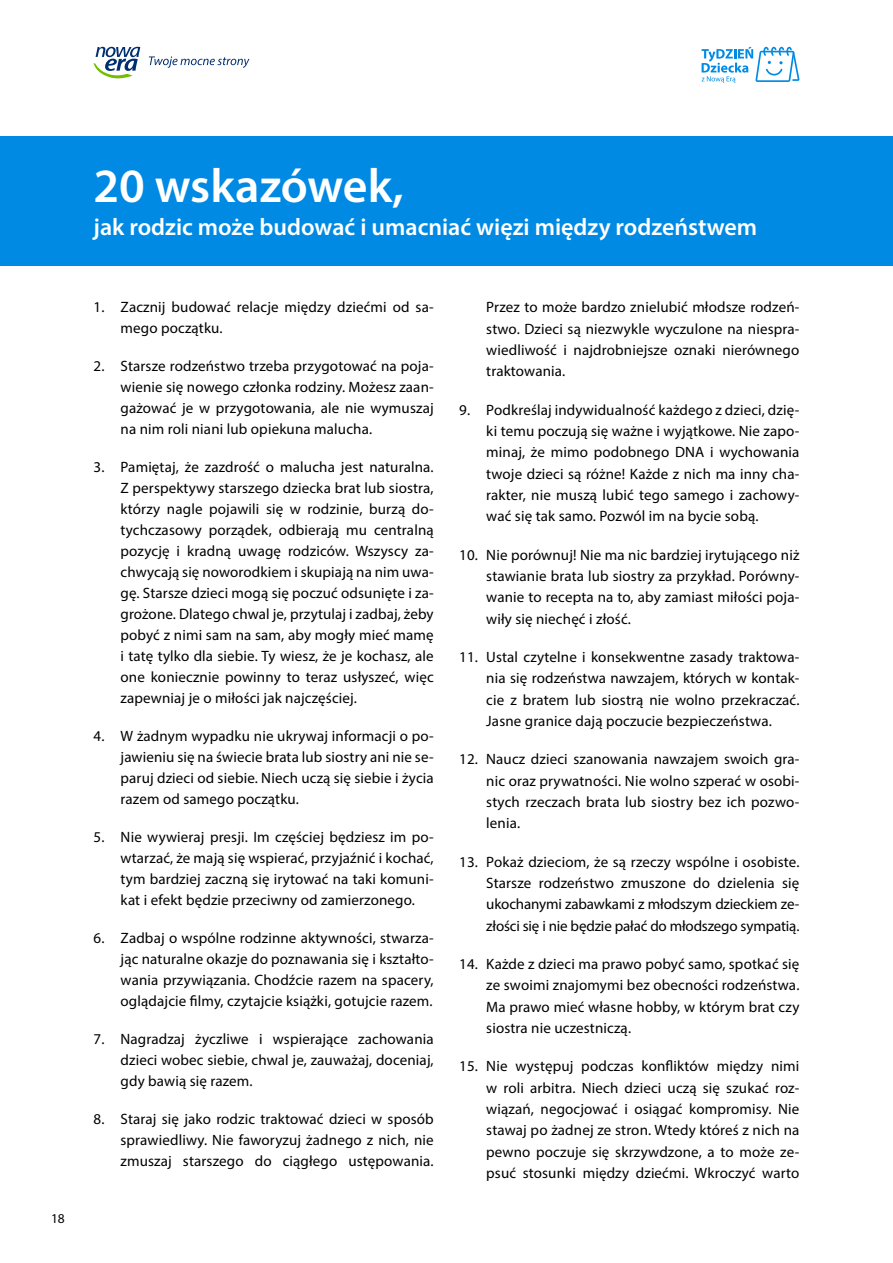
<style>
.page{position:relative;width:893px;height:1263px;background:#fff}
.page>*{position:absolute;margin:0;border:0;box-sizing:border-box;transform-origin:0 0}
.t1{font:600 48px "Myriad Pro";color:#fff}
.t2{font:600 24px "Myriad Pro";color:#fff}
.t3{font:15px/21px "Myriad Pro";letter-spacing:.01em;color:#000;text-align:justify}
.t4{font:13.5px "Myriad Pro";color:#000}
</style>
<div class="page">
<div style="left:0;top:136px;width:893px;height:129px;background:#008ae4"></div>
<svg style="left:94px;top:47px;width:46px;height:32px"></svg>
<svg style="left:149px;top:56px;width:100px;height:12px"></svg>
<svg style="left:702px;top:47px;width:97px;height:36px"></svg>
<p class="t4" style="left:51px;top:1210px;width:15px">18</p>
<h1 class="t1" style="left:94px;top:155px;width:312px">20 wskazówek,</h1>
<h2 class="t2" style="left:94px;top:212px;width:665px">jak rodzic może budować i umacniać więzi między rodzeństwem</h2>
<p class="t3" style="left:121px;top:296px;width:315px;text-indent:-27px">1. Zacznij budować relacje między dziećmi od sa&shy;mego początku.</p>
<p class="t3" style="left:121px;top:355px;width:315px;text-indent:-27px">2. Starsze rodzeństwo trzeba przygotować na poja&shy;wienie się nowego członka rodziny. Możesz zaan&shy;gażować je w przygotowania, ale nie wymuszaj na nim roli niani lub opiekuna malucha.</p>
<p class="t3" style="left:121px;top:456px;width:315px;text-indent:-27px">3. Pamiętaj, że zazdrość o malucha jest naturalna.<br>Z perspektywy starszego dziecka brat lub siostra, którzy nagle pojawili się w rodzinie, burzą do&shy;tychczasowy porządek, odbierają mu centralną pozycję i kradną uwagę rodziców. Wszyscy za&shy;chwycają się noworodkiem i skupiają na nim uwa&shy;gę. Starsze dzieci mogą się poczuć odsunięte i za&shy;grożone. Dlatego chwal je, przytulaj i zadbaj, żeby pobyć z nimi sam na sam, aby mogły mieć mamę i tatę tylko dla siebie. Ty wiesz, że je kochasz, ale one koniecznie powinny to teraz usłyszeć, więc zapewniaj je o miłości jak najczęściej.</p>
<p class="t3" style="left:121px;top:725px;width:315px;text-indent:-27px">4. W żadnym wypadku nie ukrywaj informacji o po&shy;jawieniu się na świecie brata lub siostry ani nie se&shy;paruj dzieci od siebie. Niech uczą się siebie i życia razem od samego początku.</p>
<p class="t3" style="left:121px;top:826px;width:315px;text-indent:-27px">5. Nie wywieraj presji. Im częściej będziesz im po&shy;wtarzać, że mają się wspierać, przyjaźnić i kochać, tym bardziej zaczną się irytować na taki komuni&shy;kat i efekt będzie przeciwny od zamierzonego.</p>
<p class="t3" style="left:121px;top:927px;width:315px;text-indent:-27px">6. Zadbaj o wspólne rodzinne aktywności, stwarza&shy;jąc naturalne okazje do poznawania się i kształto&shy;wania przywiązania. Chodźcie razem na spacery, oglądajcie filmy, czytajcie książki, gotujcie razem.</p>
<p class="t3" style="left:121px;top:1028px;width:315px;text-indent:-27px">7. Nagradzaj życzliwe i wspierające zachowania dzieci wobec siebie, chwal je, zauważaj, doceniaj, gdy bawią się razem.</p>
<p class="t3" style="left:121px;top:1108px;width:315px;text-indent:-27px">8. Staraj się jako rodzic traktować dzieci w sposób sprawiedliwy. Nie faworyzuj żadnego z nich, nie zmuszaj starszego do ciągłego ustępowania.</p>
<p class="t3" style="left:486px;top:296px;width:315px">Przez to może bardzo znielubić młodsze rodzeń&shy;stwo. Dzieci są niezwykle wyczulone na niespra&shy;wiedliwość i najdrobniejsze oznaki nierównego traktowania.</p>
<p class="t3" style="left:486px;top:399px;width:315px;text-indent:-27px">9. Podkreślaj indywidualność każdego z dzieci, dzię&shy;ki temu poczują się ważne i wyjątkowe. Nie zapo&shy;minaj, że mimo podobnego DNA i wychowania twoje dzieci są różne! Każde z nich ma inny cha&shy;rakter, nie muszą lubić tego samego i zachowy&shy;wać się tak samo. Pozwól im na bycie sobą.</p>
<p class="t3" style="left:486px;top:544px;width:315px;text-indent:-27px">10. Nie porównuj! Nie ma nic bardziej irytującego niż stawianie brata lub siostry za przykład. Porówny&shy;wanie to recepta na to, aby zamiast miłości poja&shy;wiły się niechęć i złość.</p>
<p class="t3" style="left:486px;top:646px;width:315px;text-indent:-27px">11. Ustal czytelne i konsekwentne zasady traktowa&shy;nia się rodzeństwa nawzajem, których w kontak&shy;cie z bratem lub siostrą nie wolno przekraczać.<br>Jasne granice dają poczucie bezpieczeństwa.</p>
<p class="t3" style="left:486px;top:748px;width:315px;text-indent:-27px">12. Naucz dzieci szanowania nawzajem swoich gra&shy;nic oraz prywatności. Nie wolno szperać w osobi&shy;stych rzeczach brata lub siostry bez ich pozwo&shy;lenia.</p>
<p class="t3" style="left:486px;top:851px;width:315px;text-indent:-27px">13. Pokaż dzieciom, że są rzeczy wspólne i osobiste.<br>Starsze rodzeństwo zmuszone do dzielenia się ukochanymi zabawkami z młodszym dzieckiem ze&shy;złości się i nie będzie pałać do młodszego sympatią.</p>
<p class="t3" style="left:486px;top:953px;width:315px;text-indent:-27px">14. Każde z dzieci ma prawo pobyć samo, spotkać się ze swoimi znajomymi bez obecności rodzeństwa.<br>Ma prawo mieć własne hobby, w którym brat czy siostra nie uczestniczą.</p>
<p class="t3" style="left:486px;top:1055px;width:315px;text-indent:-27px">15. Nie występuj podczas konfliktów między nimi w roli arbitra. Niech dzieci uczą się szukać roz&shy;wiązań, negocjować i osiągać kompromisy. Nie stawaj po żadnej ze stron. Wtedy któreś z nich na pewno poczuje się skrzywdzone, a to może ze&shy;psuć stosunki między dziećmi. Wkroczyć warto</p>
</div>
